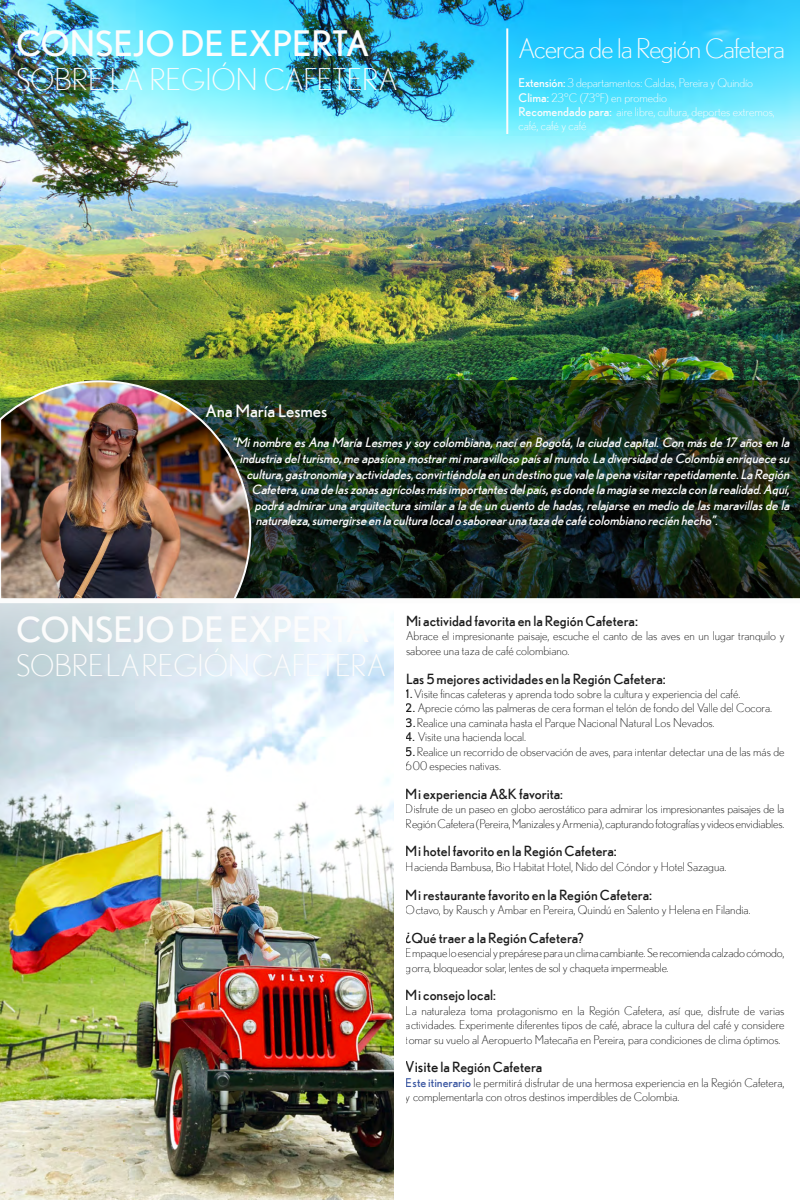
<style>
.page{position:relative;width:800px;height:1200px;background:#fff}
.page>*{position:absolute;margin:0;border:0;box-sizing:border-box;transform-origin:0 0}
.t1{font:35px "Nobel";color:#fcfcfc}
.t2{font:300 30px "Nobel";color:#fcfcfc}
.t3{font:300 27px "Nobel";letter-spacing:-.03em;color:#fcfcfc}
.t4{font:17px "Nobel";color:#fcfcfc}
.t5{font:14px "Nobel";color:#000}
.t6{font:italic 13px "Nobel";color:#fcfcfc}
.t7{font:300 12px/14.4px "Nobel";color:#000}
.t8{font:300 12px/14.4px "Nobel";color:#fcfcfc}
.s1{font-weight:400}
.s2{font-size:15px}
.s3{font-weight:400;color:#264597}
</style>
<div class="page">
<img style="left:0;top:603px;width:394px;height:597px">
<img style="left:0;top:0;width:800px;height:380px">
<hr style="left:506px;top:28px;width:2px;height:106px;background:#fcfcfc">
<img style="left:252px;top:380px;width:548px;height:218px">
<img style="left:0;top:379px;width:252px;height:219px">
<h1 class="t1" style="left:16px;top:24px;width:355px">CONSEJO DE EXPERTA</h1>
<h2 class="t2" style="left:16px;top:63px;width:383px">SOBRE LA REGIÓN CAFETERA</h2>
<h3 class="t3" style="left:519px;top:33px;width:268px">Acerca de la Región Cafetera</h3>
<p class="t8" style="left:519px;top:76px;width:258px"><span class="s1">Extensión:</span> 3 departamentos: Caldas, Pereira y Quindío <span class="s1">Clima:</span> 23°C (73°F) en promedio<br><span class="s1">Recomendado para:</span> aire libre, cultura, deportes extremos, café, café y café</p>
<h3 class="t4" style="left:205px;top:401px;width:124px">Ana María Lesmes</h3>
<p class="t6" style="left:231px;top:435px;width:563px">“Minombre esAnaMaríaLesmesysoycolombiana,nacíen Bogotá,laciudad capital.Con másde 17 añosen la</p>
<p class="t6" style="left:239px;top:451px;width:555px">industriadelturismo,me apasionamostrarmimaravilloso paísalmundo.Ladiversidad de Colombiaenriquece su</p>
<p class="t6" style="left:246px;top:466px;width:548px">cultura,gastronomíayactividades,convirtiéndolaen un destino que vale lapenavisitarrepetidamente.LaRegión</p>
<p class="t6" style="left:251px;top:482px;width:543px">Cafetera,unade laszonasagrícolasmásimportantesdelpaís,esdonde lamagiase mezclacon larealidad.Aquí,</p>
<p class="t6" style="left:254px;top:498px;width:540px">podráadmirarunaarquitecturasimilaralade un cuento de hadas,relajarse en medio de lasmaravillasde la</p>
<p class="t6" style="left:255px;top:513px;width:467px">naturaleza,sumergirse en laculturalocalo saborearunatazade café colombiano recién hecho”.</p>
<h1 class="t1" style="left:16px;top:609px;width:355px">CONSEJO DE EXPERTA</h1>
<h2 class="t2" style="left:16px;top:648px;width:371px">SOBRE LA REGIÓN CAFETERA</h2>
<p class="t5" style="left:406px;top:613px;width:233px">Mi actividad favorita en la Región Cafetera<span class="s2">:</span></p>
<p class="t7" style="left:406px;top:629px;width:380px">Abrace el impresionante paisaje, escuche el canto de las aves en un lugar tranquilo y saboree una taza de café colombiano.</p>
<p class="t5" style="left:406px;top:671px;width:261px">Las 5 mejores actividades en la Región Cafetera<span class="s2">:</span></p>
<p class="t7" style="left:406px;top:686px;width:336px"><span class="s1">1.</span> Visite fincas cafeteras y aprenda todo sobre la cultura y experiencia del café.</p>
<p class="t7" style="left:406px;top:701px;width:368px"><span class="s1">2.</span> Aprecie cómo las palmeras de cera forman el telón de fondo del Valle del Cocora.</p>
<p class="t7" style="left:406px;top:715px;width:310px"><span class="s1">3.</span> Realice una caminata hasta el Parque Nacional Natural Los Nevados.</p>
<p class="t7" style="left:406px;top:730px;width:122px"><span class="s1">4.</span> Visite una hacienda local.</p>
<p class="t7" style="left:406px;top:744px;width:380px"><span class="s1">5.</span> Realice un recorrido de observación de aves, para intentar detectar una de las más de<br>600 especies nativas.</p>
<p class="t5" style="left:406px;top:786px;width:158px">Mi experiencia A&amp;K favorita:</p>
<p class="t7" style="left:406px;top:802px;width:380px">Disfrute de un paseo en globo aerostático para admirar los impresionantes paisajes de la<br>Región Cafetera (Pereira, Manizales y Armenia), capturando fotografías y videos envidiables.</p>
<p class="t5" style="left:406px;top:843px;width:212px">Mi hotel favorito en la Región Cafetera<span class="s2">:</span></p>
<p class="t7" style="left:406px;top:859px;width:322px">Hacienda Bambusa, Bio Habitat Hotel, Nido del Cóndor y Hotel Sazagua.</p>
<p class="t5" style="left:406px;top:887px;width:248px">Mi restaurante favorito en la Región Cafetera<span class="s2">:</span></p>
<p class="t7" style="left:406px;top:902px;width:346px">Octavo, by Rausch y Ambar en Pereira, Quindú en Salento y Helena en Filandia.</p>
<p class="t5" style="left:406px;top:930px;width:179px">¿Qué traer a la Región Cafetera?</p>
<p class="t7" style="left:406px;top:946px;width:380px">Empaque lo esencial y prepárese para un clima cambiante. Se recomienda calzado cómodo, gorra, bloqueador solar, lentes de sol y chaqueta impermeable.</p>
<p class="t5" style="left:406px;top:987px;width:91px">Mi consejo local:</p>
<p class="t7" style="left:406px;top:1003px;width:380px;text-align:justify">La naturaleza toma protagonismo en la Región Cafetera, así que, disfrute de varias actividades. Experimente diferentes tipos de café, abrace la cultura del café y considere tomar su vuelo al Aeropuerto Matecaña en Pereira, para condiciones de clima óptimos.</p>
<p class="t5" style="left:406px;top:1059px;width:138px"><span class="s2">Visite</span> la Región Cafetera</p>
<p class="t7" style="left:406px;top:1075px;width:380px"><span class="s3">Este itinerario</span> le permitirá disfrutar de una hermosa experiencia en la Región Cafetera, y complementarla con otros destinos imperdibles de Colombia.</p>
</div>
